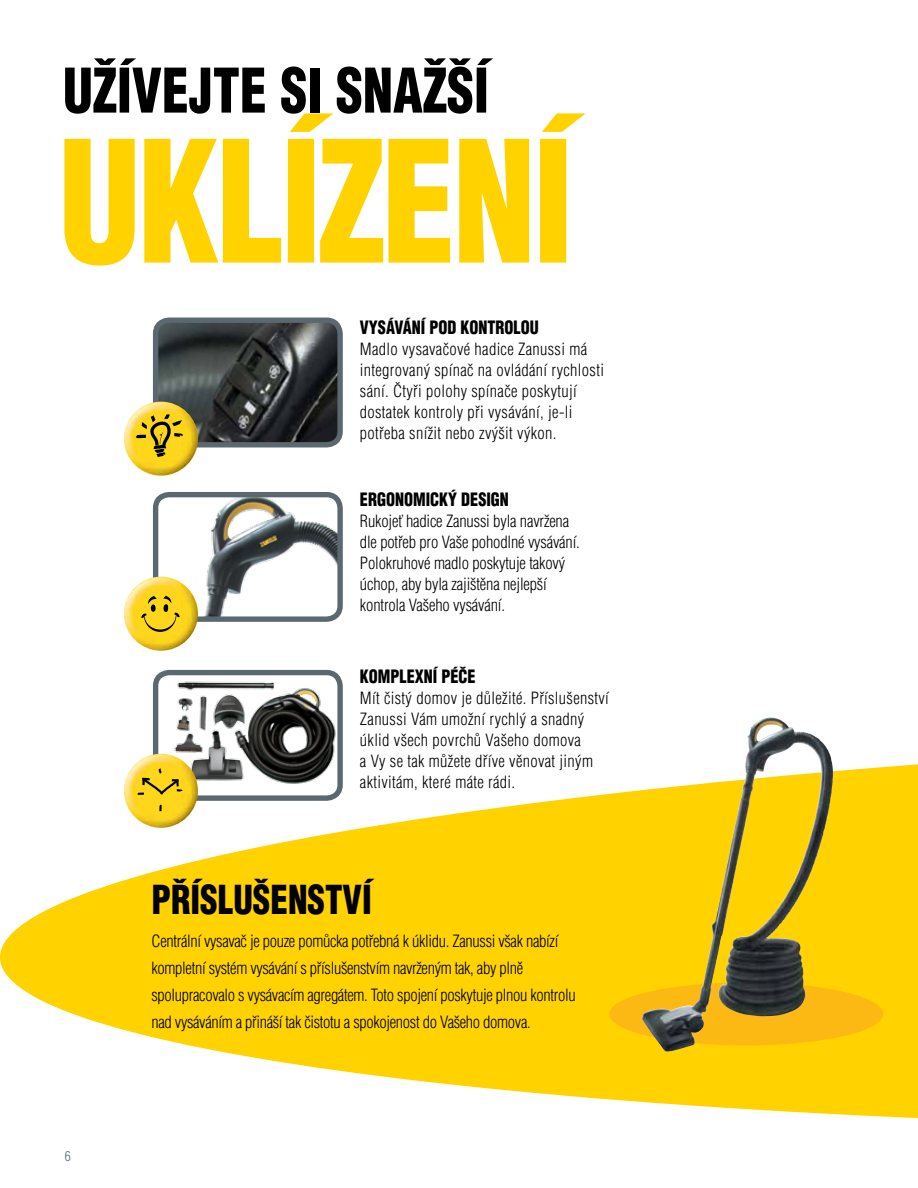
<style>
.page{position:relative;width:918px;height:1188px;background:#fff}
.page>*{position:absolute;margin:0;border:0;box-sizing:border-box;transform-origin:0 0}
.t1{font:900 condensed 165px "Helvetica CE";letter-spacing:-.02em;color:#ffd200;scale:.9 1}
.t2{font:900 condensed 60px "Helvetica CE";color:#000;scale:.9 1}
.t3{font:900 condensed 39px "Helvetica CE";color:#000;scale:.9 1}
.t4{font:900 condensed 18px "Helvetica CE";color:#000;scale:.9 1}
.t5{font:300 condensed 16.5px/21px "Helvetica CE";letter-spacing:-.01em;color:#000}
.t6{font:300 condensed 16.5px/21px "Helvetica CE";letter-spacing:.02em;color:#000}
.t7{font:300 condensed 13.5px "Helvetica CE";color:#5b6870}
</style>
<div class="page">
<svg style="left:0;top:726px;width:918px;height:393px;fill:#ffd200"></svg>
<svg style="left:609px;top:982px;width:274px;height:64px;background:#d39e19"></svg>
<img style="left:159px;top:324px;width:178px;height:117px">
<div style="left:153px;top:318px;width:190px;height:129px;border:5px solid #5b6870;border-radius:14px"></div>
<img style="left:124px;top:402px;width:74px;height:74px;border-radius:37px">
<svg style="left:136px;top:414px;width:47px;height:43px;background:#c9a917"></svg>
<img style="left:159px;top:498px;width:178px;height:118px">
<div style="left:153px;top:492px;width:190px;height:130px;border:5px solid #5b6870;border-radius:14px"></div>
<img style="left:124px;top:577px;width:74px;height:74px;border-radius:37px">
<svg style="left:141px;top:596px;width:39px;height:36px"></svg>
<div style="left:156px;top:673px;width:184px;height:125px;background:#fff;border-radius:14px"></div>
<img style="left:168px;top:676px;width:169px;height:109px">
<div style="left:153px;top:670px;width:190px;height:131px;border:5px solid #5b6870;border-radius:14px"></div>
<img style="left:124px;top:754px;width:74px;height:74px;border-radius:37px">
<svg style="left:159px;top:805px;width:3px;height:6px"></svg>
<svg style="left:137px;top:768px;width:46px;height:27px"></svg>
<img style="left:642px;top:722px;width:115px;height:330px">
<h2 class="t2" style="left:63px;top:55px;width:475px">UŽÍVEJTE SI SNAŽŠÍ</h2>
<h1 class="t1" style="left:58px;top:105px;width:574px">UKLÍZENÍ</h1>
<p class="t4" style="left:360px;top:317px;width:21px">VYSÁVÁNÍ</p>
<p class="t4" style="left:429px;top:317px;width:11px">POD</p>
<p class="t4" style="left:461px;top:317px;width:11px">KONTROLOU</p>
<p class="t6" style="left:360px;top:339px;width:246px">Madlo vysavačové hadice Zanussi má integrovaný spínač na ovládání rychlosti sání. Čtyři polohy spínače poskytují dostatek kontroly při vysávání, je-li potřeba snížit nebo zvýšit výkon.</p>
<p class="t4" style="left:360px;top:489px;width:41px">ERGONOM</p>
<p class="t4" style="left:426px;top:489px;width:93px">ICKÝ DESIGN</p>
<p class="t5" style="left:360px;top:510px;width:221px">Rukojeť hadice Zanussi byla navržena dle potřeb pro Vaše pohodlné vysávání.<br>Polokruhové madlo poskytuje takový úchop, aby byla zajištěna nejlepší kontrola Vašeho vysávání.</p>
<p class="t4" style="left:360px;top:666px;width:130px">KOMPLEXNÍ PÉČE</p>
<p class="t6" style="left:360px;top:688px;width:251px">Mít čistý domov je důležité. Příslušenství Zanussi Vám umožní rychlý a snadný úklid všech povrchů Vašeho domova<br>a Vy se tak můžete dříve věnovat jiným aktivitám, které máte rádi.</p>
<p class="t7" style="left:65px;top:1148px;width:7px">6</p>
<h3 class="t3" style="left:152px;top:876px;width:42px">PŘÍSLUŠENSTVÍ</h3>
<p class="t5" style="left:152px;top:928px;width:426px;line-height:27px">Centrální vysavač je pouze pomůcka potřebná k úklidu. Zanussi však nabízí kompletní systém vysávání s příslušenstvím navrženým tak, aby plně spolupracovalo s vysávacím agregátem. Toto spojení poskytuje plnou kontrolu nad vysáváním a přináší tak čistotu a spokojenost do Vašeho domova.</p>
</div>
